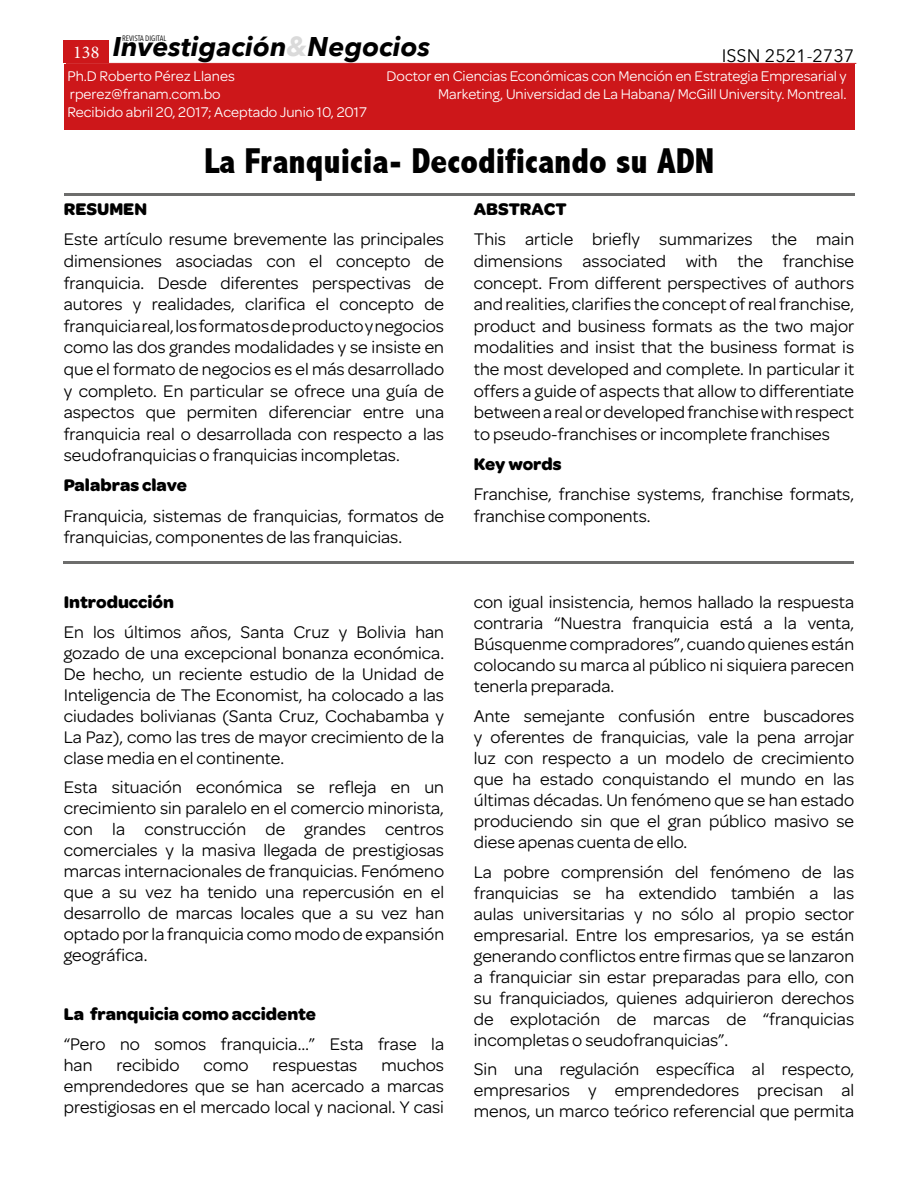
<style>
.page{position:relative;width:918px;height:1188px;background:#fff}
.page>*{position:absolute;margin:0;border:0;box-sizing:border-box;transform-origin:0 0}
.t1{font:800 condensed 36px "Abadi";color:#000}
.t2{font:italic 700 27px "Avenir Next";color:#000}
.t3{font:18px/21px "Omnes";color:#000;text-align:justify}
.t4{font:700 18px "Omnes";color:#000}
.t5{font:18px "Avenir Next";color:#000}
.t6{font:18px "Minion Pro";color:#fff}
.t7{font:15px/18px "Omnes";color:#fff}
.t8{font:7.8px "Avenir Next Condensed";color:#000}
.s1{color:#dadada}
</style>
<div class="page">
<hr style="left:66px;top:63px;width:790px;height:1px;background:#cd171a">
<div style="left:64px;top:41px;width:45px;height:22px;background:#cd171a"></div>
<div style="left:64px;top:64px;width:790px;height:66px;background:#cd171a"></div>
<hr style="left:64px;top:193px;width:790px;height:2px;background:#6d6d6c">
<hr style="left:64px;top:561px;width:790px;height:3px;background:#6d6d6c">
<p class="t8" style="left:122px;top:31px;width:46px">REVISTA DIGITAL</p>
<h2 class="t2" style="left:113px;top:23px;width:319px">Investigación<span class="s1">&amp;</span>Negocios</h2>
<p class="t6" style="left:73px;top:41px;width:28px">138</p>
<p class="t5" style="left:722px;top:40px;width:134px">ISSN 2521-2737</p>
<p class="t7" style="left:67px;top:66px;width:301px">Ph.D Roberto Pérez Llanes rperez@franam.com.bo<br>Recibido abril 20, 2017; Aceptado Junio 10, 2017</p>
<p class="t7" style="left:387px;top:66px;width:462px;text-align:right">Doctor en Ciencias Económicas con Mención en Estrategia Empresarial y<br>Marketing, Universidad de La Habana/ McGill University. Montreal.</p>
<h1 class="t1" style="left:204px;top:140px;width:512px">La Franquicia- Decodificando su ADN</h1>
<p class="t4" style="left:64px;top:196px;width:85px">RESUMEN</p>
<p class="t3" style="left:64px;top:228px;width:382px;line-height:21.6px">Este artículo resume brevemente las principales dimensiones asociadas con el concepto de franquicia. Desde diferentes perspectivas de autores y realidades, clarifica el concepto de franquicia real, los formatos de producto y negocios como las dos grandes modalidades y se insiste en que el formato de negocios es el más desarrollado y completo. En particular se ofrece una guía de aspectos que permiten diferenciar entre una franquicia real o desarrollada con respecto a las seudofranquicias o franquicias incompletas.</p>
<p class="t4" style="left:64px;top:472px;width:125px">Palabras clave</p>
<p class="t3" style="left:64px;top:504px;width:382px;line-height:21.6px">Franquicia, sistemas de franquicias, formatos de franquicias, componentes de las franquicias.</p>
<p class="t4" style="left:64px;top:589px;width:112px">Introducción</p>
<p class="t3" style="left:64px;top:620px;width:382px">En los últimos años, Santa Cruz y Bolivia han gozado de una excepcional bonanza económica.<br>De hecho, un reciente estudio de la Unidad de Inteligencia de The Economist, ha colocado a las ciudades bolivianas (Santa Cruz, Cochabamba y La Paz), como las tres de mayor crecimiento de la clase media en el continente.</p>
<p class="t3" style="left:64px;top:776px;width:382px">Esta situación económica se refleja en un crecimiento sin paralelo en el comercio minorista, con la construcción de grandes centros comerciales y la masiva llegada de prestigiosas marcas internacionales de franquicias. Fenómeno que a su vez ha tenido una repercusión en el desarrollo de marcas locales que a su vez han optado por la franquicia como modo de expansión geográfica.</p>
<p class="t4" style="left:64px;top:1001px;width:254px">La franquicia como accidente</p>
<p class="t3" style="left:64px;top:1032px;width:382px">“Pero no somos franquicia…” Esta frase la han</p>
<p class="t3" style="left:64px;top:1053px;width:382px;text-indent:318px">muchos emprendedores que se han acercado a marcas prestigiosas en el mercado local y nacional. Y casi</p>
<p class="t3" style="left:117px;top:1053px;width:64px">recibido</p>
<p class="t3" style="left:204px;top:1053px;width:46px">como</p>
<p class="t3" style="left:273px;top:1053px;width:86px">respuestas</p>
<p class="t4" style="left:474px;top:196px;width:94px">ABSTRACT</p>
<p class="t3" style="left:474px;top:228px;width:382px;line-height:21.6px">This article briefly summarizes the main dimensions associated with the franchise concept. From different perspectives of authors and realities, clarifies the concept of real franchise, product and business formats as the two major modalities and insist that the business format is the most developed and complete. In particular it offers a guide of aspects that allow to differentiate between a real or developed franchise with respect to pseudo-franchises or incomplete franchises</p>
<p class="t4" style="left:474px;top:451px;width:89px">Key words</p>
<p class="t3" style="left:474px;top:482px;width:382px;line-height:21.6px">Franchise, franchise systems, franchise formats, franchise components.</p>
<p class="t3" style="left:474px;top:591px;width:382px">con igual insistencia, hemos hallado la respuesta contraria “Nuestra franquicia está a la venta, Búsquenme compradores”, cuando quienes están colocando su marca al público ni siquiera parecen tenerla preparada.</p>
<p class="t3" style="left:474px;top:704px;width:382px">Ante semejante confusión entre buscadores y oferentes de franquicias, vale la pena arrojar luz con respecto a un modelo de crecimiento que ha estado conquistando el mundo en las últimas décadas. Un fenómeno que se han estado produciendo sin que el gran público masivo se diese apenas cuenta de ello.</p>
<p class="t3" style="left:474px;top:860px;width:382px">La pobre comprensión del fenómeno de las franquicias se ha extendido también a las aulas universitarias y no sólo al propio sector empresarial. Entre los empresarios, ya se están generando conflictos entre firmas que se lanzaron a franquiciar sin estar preparadas para ello, con su franquiciados, quienes adquirieron derechos de explotación de marcas de “franquicias incompletas o seudofranquicias”.</p>
<p class="t3" style="left:474px;top:1058px;width:382px">Sin una regulación específica al respecto, empresarios y emprendedores precisan al menos, un marco teórico referencial que permita</p>
</div>
